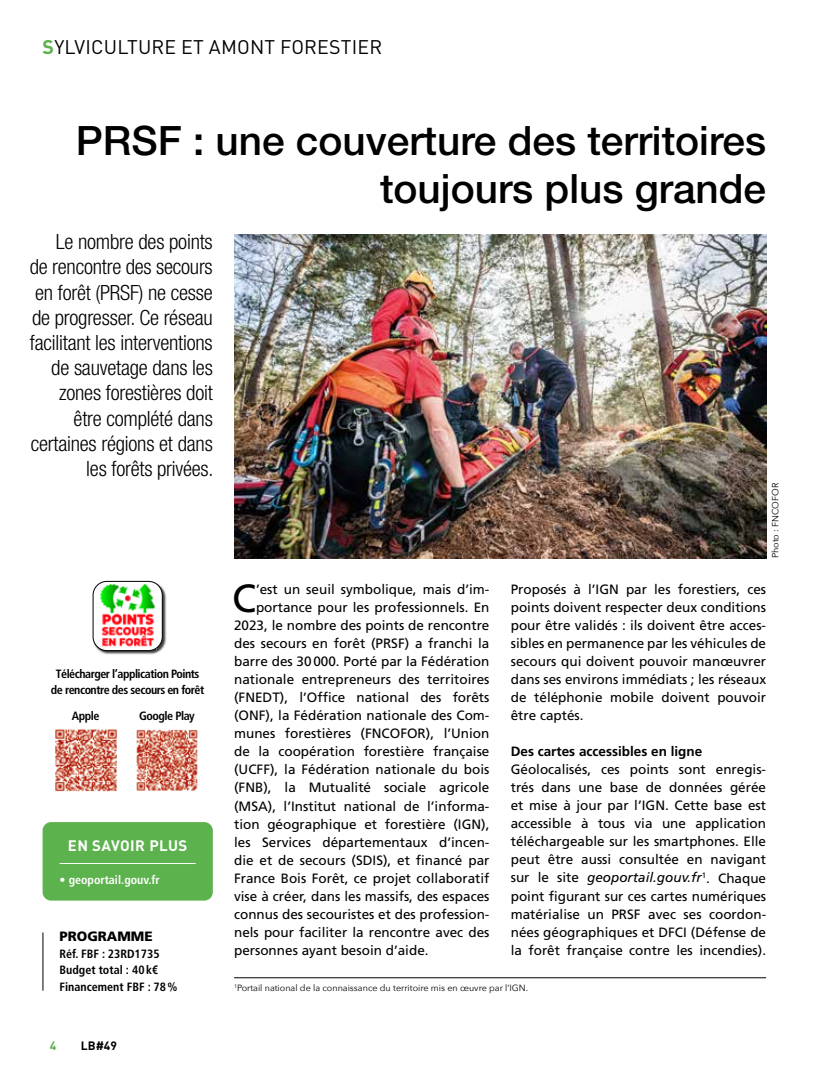
<style>
.page{position:relative;width:830px;height:1085px;background:#fff}
.page>*{position:absolute;margin:0;border:0;box-sizing:border-box;transform-origin:0 0}
.t1{font:500 40.5px/48px "Helvetica Neue LT Std";color:#000;text-align:right}
.t2{font:39.3px "Frutiger";color:#000}
.t3{font:300 condensed 21px/25.2px "Helvetica Neue LT Std";letter-spacing:-.01em;color:#000;text-align:right}
.t4{font:19.5px "DIN Pro";letter-spacing:.01em;color:#000}
.t5{font:700 15px "DIN Pro";letter-spacing:.03em;color:#fff}
.t6{font:13.5px/18px "Frutiger";color:#000;text-align:justify}
.t7{font:700 13.5px "Frutiger";color:#000}
.t8{font:900 13.5px "Frutiger LT Std";color:#000}
.t9{font:700 condensed 12px/16.5px "Frutiger";letter-spacing:-.04em;color:#000;text-align:center}
.t10{font:700 condensed 12px/16.5px "Frutiger LT Std";color:#000}
.t11{font:700 condensed 12px "Frutiger";color:#fff}
.t12{font:700 condensed 12px "Frutiger";color:#000}
.t13{font:700 12px "DIN Pro";color:#000}
.t14{font:700 12px "DIN Pro";color:#5cb24c}
.t15{font:9px "Avenir Next";color:#000}
.s1{font-weight:700;color:#5cb24c}
.s2{font-family:"Frutiger"}
.s3{font-family:"Avenir Next Condensed";font-weight:600;font-stretch:normal}
.s4{font-style:italic}
</style>
<div class="page">
<hr style="left:43px;top:932px;width:1px;height:58px;background:#000">
<div style="left:43px;top:822px;width:170px;height:78px;background:#5cb24c;border-radius:9px"></div>
<hr style="left:60px;top:863px;width:136px;height:1px;background:#fff">
<hr style="left:234px;top:977px;width:531px;height:1px;background:#000">
<img style="left:234px;top:234px;width:531px;height:324px">
<div style="left:93px;top:581px;width:73px;height:73px;background:#000;opacity:.75"></div>
<div style="left:93px;top:581px;width:69px;height:69px;background:#fff;border-radius:14px"></div>
<img style="left:99px;top:584px;width:57px;height:64px">
<div style="left:93px;top:581px;width:69px;height:69px;border:1px solid #000;border-radius:14px"></div>
<img style="left:55px;top:729px;width:62px;height:63px">
<img style="left:136px;top:729px;width:62px;height:62px">
<h3 class="t4" style="left:43px;top:34px;width:341px"><span class="s1">S</span>YLVICULTURE ET AMONT FORESTIER</h3>
<h1 class="t1" style="left:76px;top:116px;width:691px">PRSF : une couverture des territoires toujours plus grande</h1>
<h3 class="t3" style="left:30px;top:229px;width:185px">Le nombre des points<br>de rencontre des secours en forêt (PRSF) ne cesse de progresser. Ce réseau facilitant les interventions de sauvetage dans les zones forestières doit être complété dans certaines régions et dans les forêts privées.</h3>
<p class="t9" style="left:51px;top:665px;width:155px">Télécharger l’application Points de rencontre des secours en forêt</p>
<p class="t9" style="left:72px;top:708px;width:29px">Apple</p>
<p class="t9" style="left:139px;top:708px;width:57px">Google Play</p>
<p class="t5" style="left:68px;top:834px;width:121px">EN SAVOIR PLUS</p>
<p class="t11" style="left:60px;top:872px;width:102px">• geoportail.gouv.fr</p>
<p class="t8" style="left:60px;top:928px;width:95px">PROGRAMME</p>
<p class="t10" style="left:60px;top:945px;width:101px">Réf. FBF : <span class="s2">23RD1735<br></span>Budget total : 40k<span class="s3">€</span></p>
<p class="t12" style="left:60px;top:979px;width:119px">Financement FBF : 78%</p>
<p class="t14" style="left:50px;top:1037px;width:8px">4</p>
<p class="t13" style="left:81px;top:1037px;width:38px">LB#49</p>
<h2 class="t2" style="left:232px;top:575px;width:26px">C</h2>
<p class="t6" style="left:256px;top:580px;width:235px">’est un seuil symbolique, mais d’im-</p>
<p class="t6" style="left:256px;top:598px;width:235px">portance pour les professionnels. En</p>
<p class="t6" style="left:234px;top:616px;width:257px">2023, le nombre des points de rencontre</p>
<p class="t6" style="left:234px;top:634px;width:257px">des secours en forêt (PRSF) a franchi la</p>
<p class="t6" style="left:234px;top:652px;width:257px">barre des 30000. Porté par la Fédération</p>
<p class="t6" style="left:234px;top:670px;width:257px">nationale entrepreneurs des territoires</p>
<p class="t6" style="left:234px;top:688px;width:257px">(FNEDT), l’Office national des forêts</p>
<p class="t6" style="left:234px;top:706px;width:257px">(ONF), la Fédération nationale des Com-</p>
<p class="t6" style="left:234px;top:724px;width:257px">munes forestières (FNCOFOR), l’Union</p>
<p class="t6" style="left:234px;top:742px;width:257px">de la coopération forestière française</p>
<p class="t6" style="left:234px;top:760px;width:257px">(UCFF), la Fédération nationale du bois</p>
<p class="t6" style="left:234px;top:778px;width:257px">(FNB), la Mutualité sociale agricole</p>
<p class="t6" style="left:234px;top:796px;width:257px">(MSA), l’Institut national de l’informa-</p>
<p class="t6" style="left:234px;top:814px;width:257px">tion géographique et forestière (IGN),</p>
<p class="t6" style="left:234px;top:832px;width:257px">les Services départementaux d’incen-</p>
<p class="t6" style="left:234px;top:850px;width:257px">die et de secours (SDIS), et financé par</p>
<p class="t6" style="left:234px;top:868px;width:257px">France Bois Forêt, ce projet collaboratif</p>
<p class="t6" style="left:234px;top:886px;width:257px">vise à créer, dans les massifs, des espaces</p>
<p class="t6" style="left:234px;top:904px;width:257px">connus des secouristes et des profession-</p>
<p class="t6" style="left:234px;top:922px;width:257px">nels pour faciliter la rencontre avec des</p>
<p class="t6" style="left:234px;top:940px;width:196px">personnes ayant besoin d’aide.</p>
<p class="t15" style="left:767px;top:558px;width:77px;rotate:-90deg">Photo : FNCOFOR</p>
<p class="t6" style="left:510px;top:580px;width:257px">Proposés à l’IGN par les forestiers, ces points doivent respecter deux conditions pour être validés : ils doivent être acces&shy;sibles en permanence par les véhicules de secours qui doivent pouvoir manœuvrer dans ses environs immédiats ; les réseaux de téléphonie mobile doivent pouvoir être captés.</p>
<p class="t7" style="left:510px;top:743px;width:193px">Des cartes accessibles en ligne</p>
<p class="t6" style="left:510px;top:760px;width:257px">Géolocalisés, ces points sont enregis&shy;trés dans une base de données gérée et mise à jour par l’IGN. Cette base est accessible à tous via une application téléchargeable sur les smartphones. Elle peut être aussi consultée en navigant sur le site <span class="s4">geoportail.gouv.fr</span><sup>1</sup>. Chaque point figurant sur ces cartes numériques matérialise un PRSF avec ses coordon&shy;nées géographiques et DFCI (Défense de la forêt française contre les incendies).</p>
<p class="t15" style="left:234px;top:979px;width:295px"><sup>1</sup>Portail national de la connaissance du territoire mis en œuvre par l’IGN.</p>
</div>
